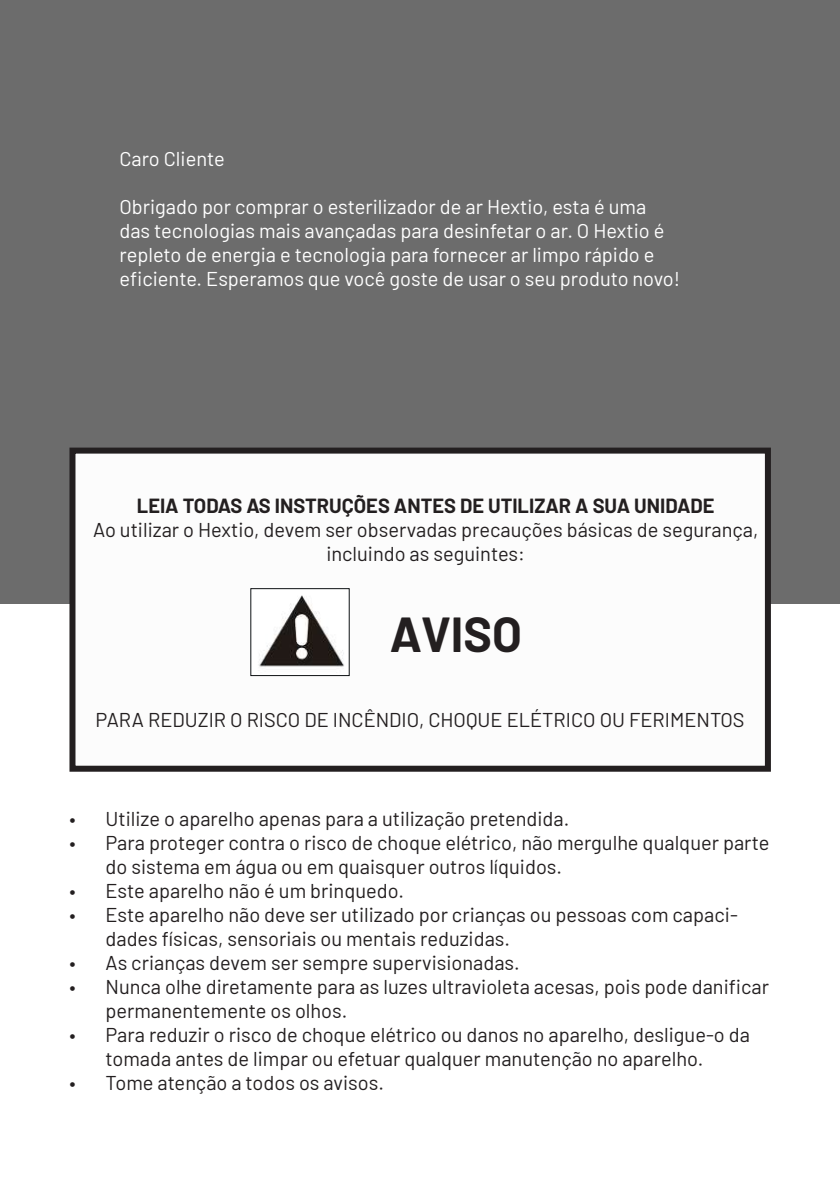
<style>
.page{position:relative;width:840px;height:1191px;background:#fff}
.page>*{position:absolute;margin:0;border:0;box-sizing:border-box;transform-origin:0 0}
.t1{font:700 48px "Barlow";color:#231f20}
.t2{font:20px/24px "Barlow";color:#231f20}
.t3{font:20px/24px "Barlow";color:#fff}
.t4{font:700 20px "Barlow";color:#231f20}
</style>
<div class="page">
<div style="left:0;top:0;width:839px;height:603px;background:#6c6c6c"></div>
<div style="left:72px;top:450px;width:695px;height:318px;background:#fcfcfc"></div>
<div style="left:69px;top:447px;width:701px;height:324px;border:6px solid #231f20"></div>
<img style="left:259px;top:595px;width:85px;height:72px">
<div style="left:250px;top:588px;width:99px;height:88px;border:1px solid #0d1113"></div>
<p class="t3" style="left:119px;top:145px;width:107px">Caro Cliente</p>
<p class="t3" style="left:119px;top:193px;width:562px">Obrigado por comprar o esterilizador de ar Hextio, esta é uma das tecnologias mais avançadas para desinfetar o ar. O Hextio é repleto de energia e tecnologia para fornecer ar limpo rápido e eficiente. Esperamos que você goste de usar o seu produto novo!</p>
<p class="t4" style="left:137px;top:490px;width:578px">LEIA TODAS AS INSTRUÇÕES ANTES DE UTILIZAR A SUA UNIDADE</p>
<p class="t2" style="left:93px;top:516px;width:666px;text-align:center">Ao utilizar o Hextio, devem ser observadas precauções básicas de segurança, incluindo as seguintes:</p>
<h1 class="t1" style="left:389px;top:599px;width:134px">AVISO</h1>
<p class="t2" style="left:95px;top:706px;width:650px">PARA REDUZIR O RISCO DE INCÊNDIO, CHOQUE ELÉTRICO OU FERIMENTOS</p>
<p class="t2" style="left:69px;top:805px;width:501px">• Utilize o aparelho apenas para a utilização pretendida.</p>
<p class="t2" style="left:105px;top:829px;width:665px;text-indent:-36px">• Para proteger contra o risco de choque elétrico, não mergulhe qualquer parte do sistema em água ou em quaisquer outros líquidos.</p>
<p class="t2" style="left:69px;top:877px;width:336px">• Este aparelho não é um brinquedo.</p>
<p class="t2" style="left:105px;top:901px;width:633px;text-indent:-36px">• Este aparelho não deve ser utilizado por crianças ou pessoas com capaci&shy;dades físicas, sensoriais ou mentais reduzidas.</p>
<p class="t2" style="left:69px;top:949px;width:451px">• As crianças devem ser sempre supervisionadas.</p>
<p class="t2" style="left:105px;top:973px;width:664px;text-indent:-36px">• Nunca olhe diretamente para as luzes ultravioleta acesas, pois pode danificar permanentemente os olhos.</p>
<p class="t2" style="left:69px;top:1021px;width:681px;text-align:center">• Para reduzir o risco de choque elétrico ou danos no aparelho, desligue-o da tomada antes de limpar ou efetuar qualquer manutenção no aparelho.</p>
<p class="t2" style="left:69px;top:1069px;width:316px">• Tome atenção a todos os avisos.</p>
</div>
